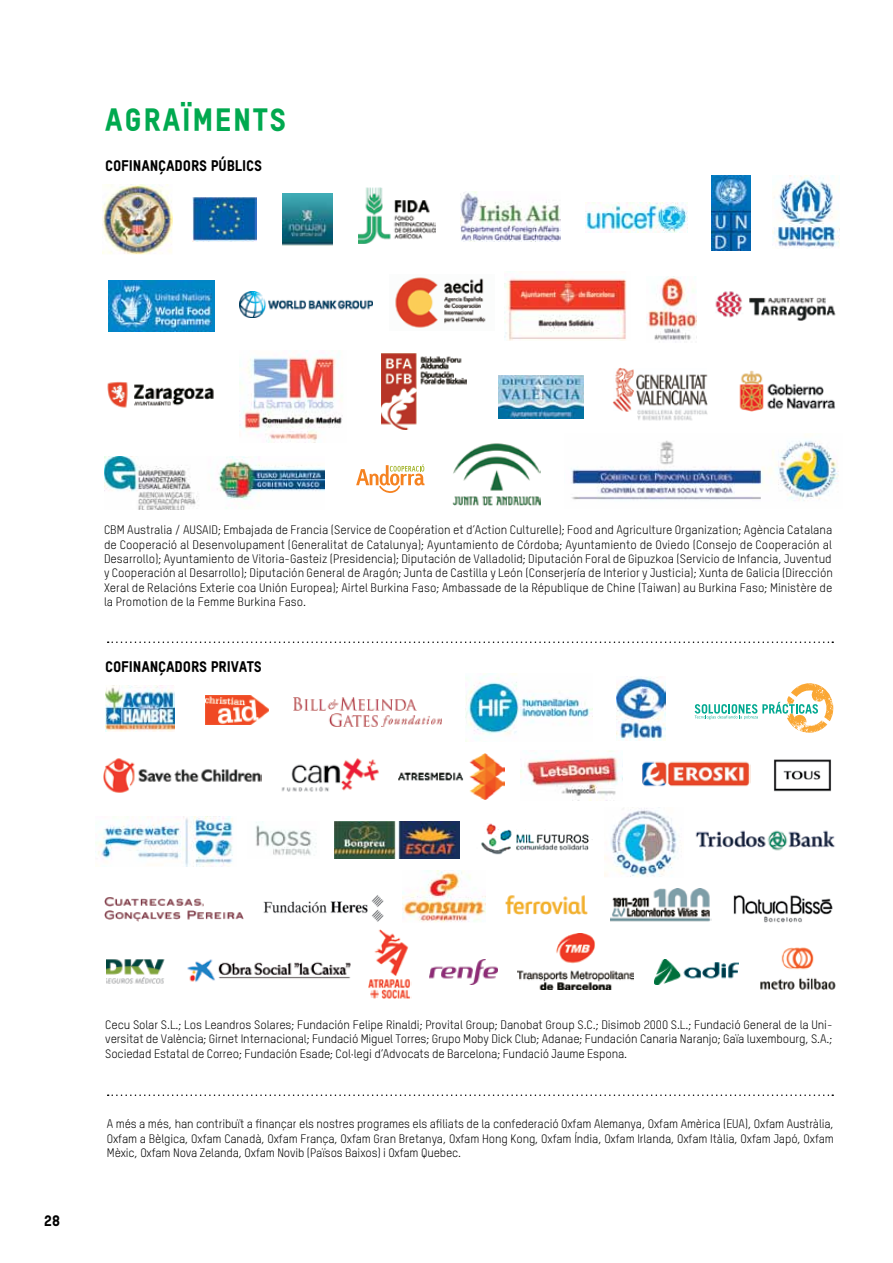
<style>
.page{position:relative;width:893px;height:1263px;background:#fff}
.page>*{position:absolute;margin:0;border:0;box-sizing:border-box;transform-origin:0 0}
.t1{font:31.5px "Oxfam TSTARPRO Headline";letter-spacing:.05em;color:#00a94f}
.t2{font:15px "Oxfam TSTARPRO Headline";letter-spacing:-.01em;color:#000}
.t3{font:12px/14.4px "Oxfam TSTARPRO";letter-spacing:-.01em;color:#000;text-align:justify}
</style>
<div class="page">
<svg style="left:108px;top:1094px;width:725px;height:2px"></svg>
<svg style="left:108px;top:641px;width:725px;height:2px"></svg>
<img style="left:281px;top:758px;width:98px;height:34px">
<img style="left:106px;top:959px;width:59px;height:25px">
<img style="left:642px;top:761px;width:109px;height:26px">
<img style="left:505px;top:895px;width:83px;height:19px">
<img style="left:256px;top:822px;width:61px;height:34px">
<img style="left:611px;top:888px;width:101px;height:34px">
<img style="left:733px;top:895px;width:100px;height:28px">
<img style="left:774px;top:759px;width:57px;height:33px">
<img style="left:95px;top:817px;width:138px;height:50px">
<img style="left:104px;top:897px;width:139px;height:25px">
<img style="left:695px;top:830px;width:140px;height:21px">
<img style="left:604px;top:807px;width:74px;height:70px">
<img style="left:205px;top:696px;width:64px;height:28px">
<img style="left:103px;top:758px;width:159px;height:35px">
<img style="left:187px;top:959px;width:164px;height:23px">
<img style="left:105px;top:685px;width:70px;height:47px">
<img style="left:294px;top:697px;width:148px;height:29px">
<img style="left:465px;top:674px;width:128px;height:68px">
<img style="left:616px;top:677px;width:49px;height:63px">
<img style="left:787px;top:683px;width:46px;height:50px">
<svg style="left:695px;top:702px;width:123px;height:17px"></svg>
<img style="left:398px;top:753px;width:107px;height:46px">
<img style="left:520px;top:750px;width:102px;height:50px">
<img style="left:334px;top:822px;width:125px;height:37px">
<img style="left:481px;top:824px;width:112px;height:31px">
<img style="left:263px;top:895px;width:121px;height:27px">
<img style="left:402px;top:870px;width:84px;height:52px">
<img style="left:368px;top:929px;width:44px;height:70px">
<img style="left:655px;top:959px;width:84px;height:26px">
<img style="left:430px;top:959px;width:68px;height:26px">
<img style="left:517px;top:934px;width:116px;height:55px">
<img style="left:760px;top:947px;width:76px;height:43px">
<img style="left:586px;top:203px;width:102px;height:29px">
<img style="left:395px;top:277px;width:91px;height:51px">
<img style="left:772px;top:176px;width:68px;height:73px">
<img style="left:239px;top:350px;width:104px;height:92px">
<img style="left:571px;top:440px;width:268px;height:61px">
<img style="left:739px;top:370px;width:97px;height:42px">
<img style="left:612px;top:367px;width:96px;height:54px">
<img style="left:453px;top:443px;width:87px;height:62px">
<img style="left:105px;top:457px;width:220px;height:52px">
<img style="left:381px;top:354px;width:85px;height:75px">
<img style="left:504px;top:271px;width:123px;height:69px">
<img style="left:107px;top:382px;width:107px;height:26px">
<img style="left:712px;top:176px;width:38px;height:75px">
<img style="left:283px;top:193px;width:49px;height:53px">
<img style="left:647px;top:276px;width:50px;height:66px">
<img style="left:715px;top:291px;width:121px;height:30px">
<img style="left:102px;top:184px;width:70px;height:71px">
<img style="left:358px;top:188px;width:78px;height:56px">
<img style="left:460px;top:191px;width:101px;height:50px">
<img style="left:108px;top:281px;width:107px;height:51px">
<img style="left:240px;top:292px;width:133px;height:26px">
<img style="left:498px;top:375px;width:86px;height:44px">
<svg style="left:356px;top:464px;width:68px;height:29px"></svg>
<img style="left:192px;top:198px;width:65px;height:43px">
<h1 class="t1" style="left:105px;top:100px;width:183px">AGRAÏMENTS</h1>
<p class="t2" style="left:105px;top:157px;width:158px">COFINANÇADORS PÚBLICS</p>
<p class="t3" style="left:104px;top:523px;width:730px">CBM Australia / AUSAID; Embajada de Francia (Service de Coopération et d’Action Culturelle); Food and Agriculture Organization; Agència Catalana de Cooperació al Desenvolupament (Generalitat de Catalunya); Ayuntamiento de Córdoba; Ayuntamiento de Oviedo (Consejo de Cooperación al Desarrollo); Ayuntamiento de Vitoria-Gasteiz (Presidencia); Diputación de Valladolid; Diputación Foral de Gipuzkoa (Servicio de Infancia, Juventud y Cooperación al Desarrollo); Diputación General de Aragón; Junta de Castilla y León (Conserjería de Interior y Justicia); Xunta de Galicia (Dirección Xeral de Relacións Exterie coa Unión Europea); Airtel Burkina Faso; Ambassade de la République de Chine (Taiwan) au Burkina Faso; Ministère de la Promotion de la Femme Burkina Faso.</p>
<p class="t2" style="left:105px;top:657px;width:158px">COFINANÇADORS PRIVATS</p>
<p class="t2" style="left:44px;top:1211px;width:18px">28</p>
<p class="t3" style="left:105px;top:1017px;width:729px">Cecu Solar s.l.; Los Leandros Solares; Fundación Felipe Rinaldi; Provital Group; Danobat Group s.c.; Disimob 2000 s.l.; Fundació General de la Uni&shy;versitat de València; Girnet Internacional; Fundació Miguel Torres; Grupo Moby Dick Club; Adanae; Fundación Canaria Naranjo; Gaïa luxembourg, S.A.; Sociedad Estatal de Correo; Fundación Esade; Col·legi d’Advocats de Barcelona; Fundació Jaume Espona.</p>
<p class="t3" style="left:107px;top:1117px;width:729px">A més a més, han contribuït a finançar els nostres programes els afiliats de la confederació Oxfam Alemanya, Oxfam Amèrica (EUA), Oxfam Austràlia, Oxfam a Bèlgica, Oxfam Canadà, Oxfam França, Oxfam Gran Bretanya, Oxfam Hong Kong, Oxfam Índia, Oxfam Irlanda, Oxfam Itàlia, Oxfam Japó, Oxfam Mèxic, Oxfam Nova Zelanda, Oxfam Novib (Països Baixos) i Oxfam Quebec.</p>
</div>
